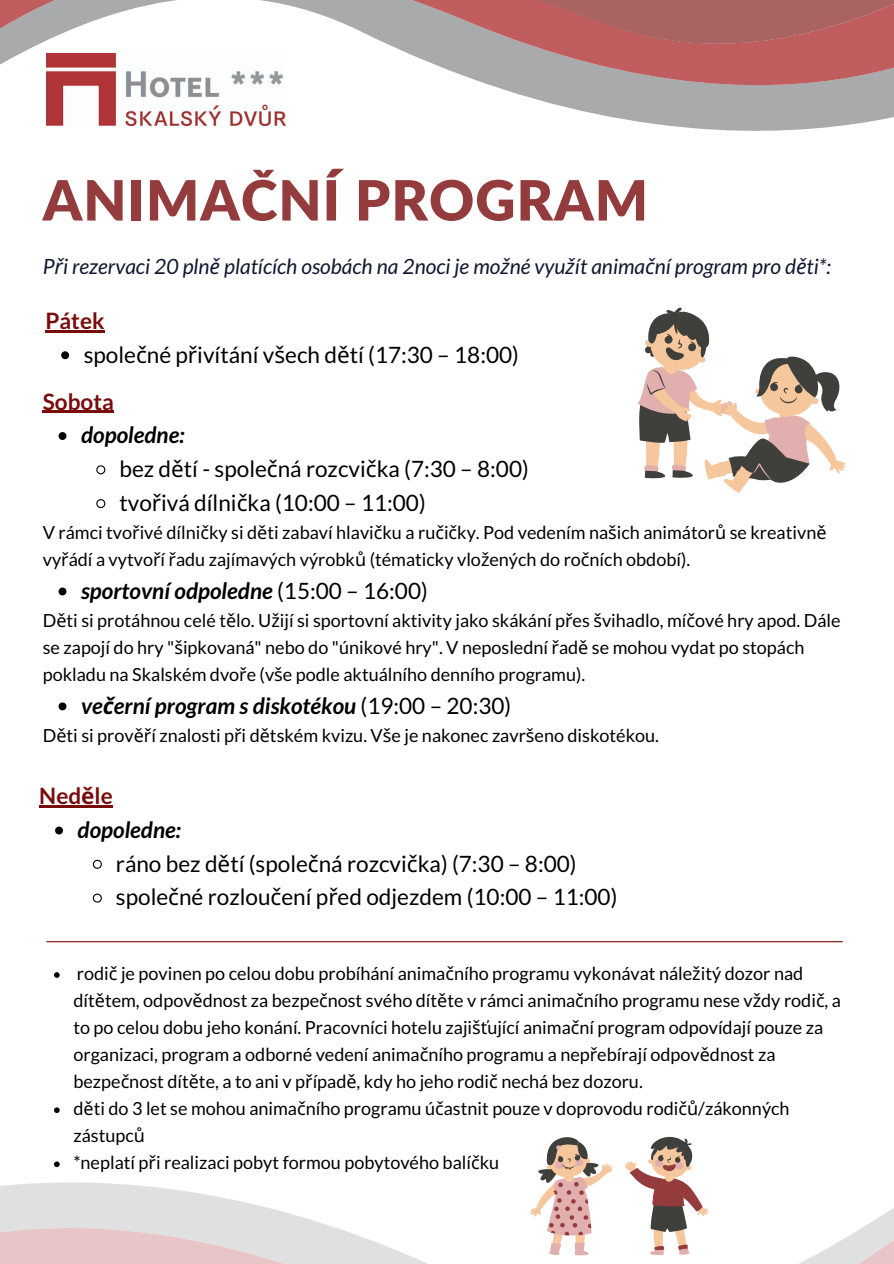
<style>
.page{position:relative;width:894px;height:1264px;background:#fff}
.page>*{position:absolute;margin:0;border:0;box-sizing:border-box;transform-origin:0 0}
.t1{font:900 55.5px "Lato";letter-spacing:.02em;color:#943c3d}
.t2{font:22.5px "Lato";color:#000}
.t3{font:italic 700 22.5px "Lato";color:#000}
.t4{font:700 22.5px "Lato";color:#790b0b}
.t5{font:italic 21px "Lato";color:#101730}
.t6{font:18px/27px "Lato";color:#000}
.s1{font-family:"Noto Sans"}
.s2{font-weight:400;font-style:normal}
</style>
<div class="page">
<svg style="left:285px;top:111px;width:608px;height:20px"></svg>
<svg style="left:0;top:0;width:893px;height:111px"></svg>
<img style="left:46px;top:53px;width:239px;height:73px">
<svg style="left:0;top:1167px;width:613px;height:34px"></svg>
<svg style="left:0;top:1201px;width:893px;height:62px"></svg>
<svg style="left:59px;top:432px;width:7px;height:8px"></svg>
<svg style="left:96px;top:465px;width:10px;height:10px"></svg>
<svg style="left:96px;top:499px;width:10px;height:10px"></svg>
<svg style="left:59px;top:587px;width:7px;height:8px"></svg>
<svg style="left:59px;top:702px;width:7px;height:8px"></svg>
<hr style="left:43px;top:410px;width:71px;height:3px;background:#790b0b">
<hr style="left:47px;top:941px;width:795px;height:1px;background:#790b0b">
<svg style="left:624px;top:1136px;width:84px;height:119px"></svg>
<svg style="left:529px;top:1137px;width:83px;height:118px"></svg>
<svg style="left:637px;top:307px;width:208px;height:186px"></svg>
<svg style="left:61px;top:351px;width:8px;height:8px"></svg>
<hr style="left:45px;top:330px;width:59px;height:2px;background:#790b0b">
<svg style="left:55px;top:826px;width:8px;height:8px"></svg>
<svg style="left:92px;top:859px;width:10px;height:10px"></svg>
<svg style="left:92px;top:893px;width:10px;height:10px"></svg>
<hr style="left:39px;top:805px;width:74px;height:2px;background:#790b0b">
<svg style="left:54px;top:972px;width:6px;height:5px"></svg>
<svg style="left:54px;top:1107px;width:6px;height:5px"></svg>
<svg style="left:54px;top:1161px;width:6px;height:6px"></svg>
<p class="t1" style="left:43px;top:166px;width:606px">ANIMAČNÍ PROGRAM</p>
<p class="t5" style="left:43px;top:253px;width:789px">P<span class="s1">ř</span>i rezervaci 20 pln<span class="s1">ě</span> platících osobách na 2noci je mo<span class="s1">ž</span>né vyu<span class="s1">ž</span>ít anima<span class="s1">č</span>ní program pro d<span class="s1">ě</span>ti*:</p>
<p class="t4" style="left:45px;top:306px;width:61px">Pátek</p>
<p class="t2" style="left:84px;top:340px;width:436px">spole<span class="s1">č</span>né p<span class="s1">ř</span>ivítání v<span class="s1">š</span>ech d<span class="s1">ě</span>tí (17:30 – 18:00)</p>
<p class="t4" style="left:43px;top:387px;width:73px">Sobota</p>
<p class="t3" style="left:81px;top:421px;width:105px">dopoledne:</p>
<p class="t2" style="left:119px;top:455px;width:411px">bez d<span class="s1">ě</span>tí - spole<span class="s1">č</span>ná rozcvi<span class="s1">č</span>ka (7:30 – 8:00)</p>
<p class="t2" style="left:119px;top:488px;width:308px">tvo<span class="s1">ř</span>ivá dílni<span class="s1">č</span>ka (10:00 – 11:00)</p>
<p class="t6" style="left:43px;top:518px;width:785px">V rámci tvo<span class="s1">ř</span>ivé dílni<span class="s1">č</span>ky si d<span class="s1">ě</span>ti zabaví hlavi<span class="s1">č</span>ku a ru<span class="s1">č</span>i<span class="s1">č</span>ky. Pod vedením na<span class="s1">š</span>ich animátor<span class="s1">ů</span> se kreativn<span class="s1">ě </span>vy<span class="s1">ř</span>ádí a vytvo<span class="s1">ř</span>í <span class="s1">ř</span>adu zajímavých výrobk<span class="s1">ů</span> (tématicky vlo<span class="s1">ž</span>ených do ro<span class="s1">č</span>ních období).</p>
<p class="t3" style="left:81px;top:576px;width:348px">sportovní odpoledne <span class="s2">(15:00 – 16:00)</span></p>
<p class="t6" style="left:43px;top:606px;width:799px">D<span class="s1">ě</span>ti si protáhnou celé t<span class="s1">ě</span>lo. U<span class="s1">ž</span>ijí si sportovní aktivity jako skákání p<span class="s1">ř</span>es <span class="s1">š</span>vihadlo, mí<span class="s1">č</span>ové hry apod. Dále se zapojí do hry "<span class="s1">š</span>ipkovaná" nebo do "únikové hry". V neposlední <span class="s1">ř</span>ad<span class="s1">ě</span> se mohou vydat po stopách pokladu na Skalském dvo<span class="s1">ř</span>e (v<span class="s1">š</span>e podle aktuálního denního programu).</p>
<p class="t3" style="left:81px;top:691px;width:431px">ve<span class="s1">č</span>erní program s diskotékou <span class="s2">(19:00 – 20:30)</span></p>
<p class="t6" style="left:43px;top:721px;width:617px">D<span class="s1">ě</span>ti si prov<span class="s1">ěř</span>í znalosti p<span class="s1">ř</span>i d<span class="s1">ě</span>tském kvizu. V<span class="s1">š</span>e je nakonec zavr<span class="s1">š</span>eno diskotékou.</p>
<p class="t4" style="left:39px;top:781px;width:75px">Ned<span class="s1">ě</span>le</p>
<p class="t3" style="left:78px;top:815px;width:105px">dopoledne:</p>
<p class="t2" style="left:116px;top:849px;width:462px">ráno bez d<span class="s1">ě</span>tí (spole<span class="s1">č</span>ná rozcvi<span class="s1">č</span>ka) (7:30 – 8:00)</p>
<p class="t2" style="left:116px;top:883px;width:503px">spole<span class="s1">č</span>né rozlou<span class="s1">č</span>ení p<span class="s1">ř</span>ed odjezdem (10:00 – 11:00)</p>
<p class="t6" style="left:73px;top:959px;width:769px">rodi<span class="s1">č</span> je povinen po celou dobu probíhání anima<span class="s1">č</span>ního programu vykonávat nále<span class="s1">ž</span>itý dozor nad dít<span class="s1">ě</span>tem, odpov<span class="s1">ě</span>dnost za bezpe<span class="s1">č</span>nost svého dít<span class="s1">ě</span>te v rámci anima<span class="s1">č</span>ního programu nese v<span class="s1">ž</span>dy rodi<span class="s1">č</span>, a to po celou dobu jeho konání. Pracovníci hotelu zaji<span class="s1">šť</span>ující anima<span class="s1">č</span>ní program odpovídají pouze za organizaci, program a odborné vedení anima<span class="s1">č</span>ního programu a nep<span class="s1">ř</span>ebírají odpov<span class="s1">ě</span>dnost za bezpe<span class="s1">č</span>nost dít<span class="s1">ě</span>te, a to ani v p<span class="s1">ř</span>ípad<span class="s1">ě</span>, kdy ho jeho rodi<span class="s1">č</span> nechá bez dozoru.</p>
<p class="t6" style="left:73px;top:1094px;width:717px">d<span class="s1">ě</span>ti do 3 let se mohou anima<span class="s1">č</span>ního programu ú<span class="s1">č</span>astnit pouze v doprovodu rodi<span class="s1">čů</span>/zákonných zástupc<span class="s1">ů</span></p>
<p class="t6" style="left:73px;top:1148px;width:427px">*neplatí p<span class="s1">ř</span>i realizaci pobyt formou pobytového balí<span class="s1">č</span>ku</p>
</div>
